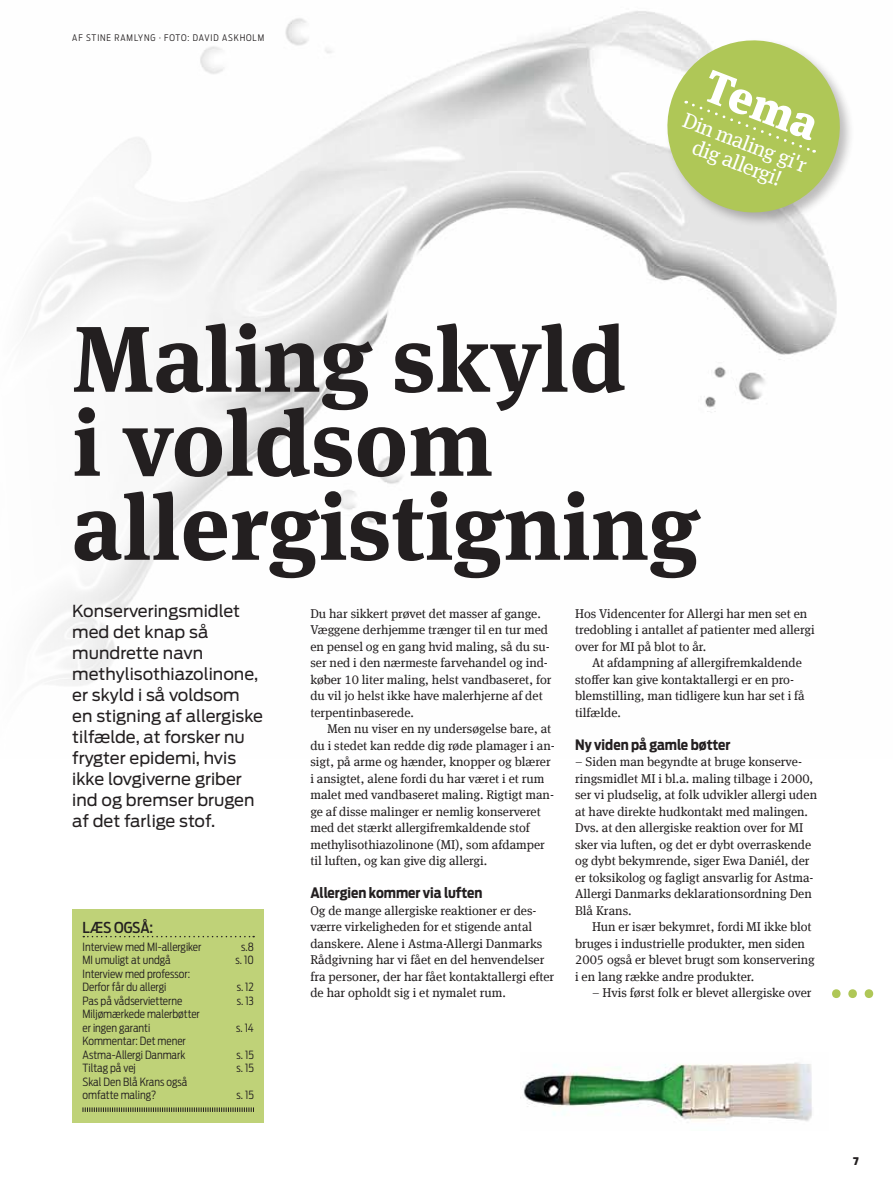
<style>
.page{position:relative;width:893px;height:1191px;background:#fff}
.page>*{position:absolute;margin:0;border:0;box-sizing:border-box;transform-origin:0 0}
.t1{font:700 93px/84px "Meta Serif Offc Pro";color:#231f20}
.t2{font:60px "Meta Serif Offc Pro";color:#afc757}
.t3{font:900 45.15px "Meta Serif Offc Pro";color:#fff}
.t4{font:21.6px/21.6px "Meta Serif Offc Pro";color:#fff;text-align:center}
.t5{font:16.5px/21px "Antenna";color:#231f20}
.t6{font:500 15px "Antenna Cond";color:#231f20}
.t7{font:700 14.25px "Antenna Cond";color:#231f20}
.t8{font:12.75px/16.5px "Meta Serif Offc Pro";color:#231f20}
.t9{font:300 11.25px/13.5px "Antenna Cond";color:#231f20}
.t10{font:900 10.5px "Antenna Cond";color:#231f20}
.t11{font:300 9px "Antenna Cond";letter-spacing:.085em;color:#231f20}
</style>
<div class="page">
<img style="left:25px;top:11px;width:812px;height:675px">
<div style="left:665px;top:37px;width:190px;height:191px;background:#231f20;opacity:.3"></div>
<svg style="left:656px;top:29px;width:195px;height:195px"></svg>
<div style="left:72px;top:909px;width:192px;height:214px;background:#bfd278"></div>
<svg style="left:83px;top:936px;width:171px;height:1px"></svg>
<svg style="left:83px;top:1107px;width:171px;height:5px"></svg>
<img style="left:522px;top:1062px;width:290px;height:59px">
<p class="t11" style="left:72px;top:33px;width:26px">Af Stine</p>
<p class="t11" style="left:115px;top:33px;width:13px">Ramlyng</p>
<p class="t11" style="left:159px;top:33px;width:46px">· FOTO: David</p>
<p class="t11" style="left:222px;top:33px;width:13px">Askholm</p>
<h3 class="t3" style="left:719px;top:49px;width:120px;rotate:21deg">Tema</h3>
<h3 class="t4" style="left:688px;top:108px;width:133px;rotate:21deg">Din maling gi'r dig allergi!</h3>
<h1 class="t1" style="left:72px;top:309px;width:629px">Maling skyld<br>i voldsom allergistigning</h1>
<p class="t5" style="left:72px;top:601px;width:192px">Konserveringsmidlet med det knap så mundrette navn methylisothiazolinone, er skyld i så voldsom en stigning af allergiske tilfælde, at forsker nu frygter epidemi, hvis ikke lovgiverne griber ind og bremser brugen af det farlige stof.</p>
<p class="t8" style="left:310px;top:604px;width:243px">Du har sikkert prøvet det masser af gange.<br>Væggene derhjemme trænger til en tur med en pensel og en gang hvid maling, så du su&shy;ser ned i den nærmeste farvehandel og ind&shy;køber 10 liter maling, helst vandbaseret, for du vil jo helst ikke have malerhjerne af det terpentinbaserede.</p>
<p class="t8" style="left:575px;top:604px;width:241px">Hos Videncenter for Allergi har men set en tredobling i antallet af patienter med allergi over for MI på blot to år.</p>
<p class="t8" style="left:575px;top:653px;width:231px;text-indent:17px">At afdampning af allergifremkaldende stoffer kan give kontaktallergi er en pro&shy;blemstilling, man tidligere kun har set i få tilfælde.</p>
<p class="t7" style="left:575px;top:736px;width:157px">Ny viden på gamle bøtter</p>
<p class="t8" style="left:575px;top:752px;width:243px">– Siden man begyndte at bruge konserve&shy;ringsmidlet MI i bl.a. maling tilbage i 2000, ser vi pludselig, at folk udvikler allergi uden at have direkte hudkontakt med malingen.<br>Dvs. at den allergiske reaktion over for MI sker via luften, og det er dybt overraskende og dybt bekymrende, siger Ewa Daniél, der er toksikolog og fagligt ansvarlig for Astma-Allergi Danmarks deklarationsordning Den Blå Krans.</p>
<p class="t8" style="left:575px;top:917px;width:241px;text-indent:17px">Hun er især bekymret, fordi MI ikke blot bruges i industrielle produkter, men siden 2005 også er blevet brugt som konservering i en lang række andre produkter.</p>
<p class="t8" style="left:592px;top:983px;width:221px">– Hvis først folk er blevet allergiske over</p>
<p class="t8" style="left:310px;top:719px;width:246px;text-indent:17px">Men nu viser en ny undersøgelse bare, at du i stedet kan redde dig røde plamager i an&shy;sigt, på arme og hænder, knopper og blærer i ansigtet, alene fordi du har været i et rum malet med vandbaseret maling. Rigtigt man&shy;ge af disse malinger er nemlig konserveret med det stærkt allergifremkaldende stof methylisothiazolinone (MI), som afdamper til luften, og kan give dig allergi.</p>
<p class="t7" style="left:310px;top:884px;width:174px">Allergien kommer via luften</p>
<p class="t8" style="left:310px;top:901px;width:245px">Og de mange allergiske reaktioner er des&shy;værre virkeligheden for et stigende antal danskere. Alene i Astma-Allergi Danmarks Rådgivning har vi fået en del henvendelser fra personer, der har fået kontaktallergi efter de har opholdt sig i et nymalet rum.</p>
<p class="t6" style="left:83px;top:918px;width:72px">LÆS OGSÅ:</p>
<p class="t9" style="left:83px;top:940px;width:120px">Interview med MI-allergiker</p>
<p class="t9" style="left:241px;top:940px;width:14px">s.8</p>
<p class="t9" style="left:83px;top:953px;width:90px">MI umuligt at undgå</p>
<p class="t9" style="left:236px;top:953px;width:20px">s. 10</p>
<p class="t9" style="left:83px;top:967px;width:109px">Interview med professor:<br>Derfor får du allergi</p>
<p class="t9" style="left:237px;top:980px;width:19px">s. 12</p>
<p class="t9" style="left:83px;top:994px;width:101px">Pas på vådservietterne</p>
<p class="t9" style="left:237px;top:994px;width:19px">s. 13</p>
<p class="t9" style="left:83px;top:1007px;width:119px">Miljømærkede malerbøtter er ingen garanti</p>
<p class="t9" style="left:236px;top:1021px;width:19px">s. 14</p>
<p class="t9" style="left:83px;top:1034px;width:105px">Kommentar: Det mener<br>Astma-Allergi Danmark</p>
<p class="t9" style="left:236px;top:1048px;width:19px">s. 15</p>
<p class="t9" style="left:83px;top:1061px;width:55px">Tiltag på vej</p>
<p class="t9" style="left:236px;top:1061px;width:19px">s. 15</p>
<p class="t9" style="left:83px;top:1075px;width:106px">Skal Den Blå Krans også omfatte maling?</p>
<p class="t9" style="left:236px;top:1088px;width:19px">s. 15</p>
<h2 class="t2" style="left:828px;top:933px;width:50px">...</h2>
<p class="t10" style="left:853px;top:1154px;width:7px">7</p>
</div>
